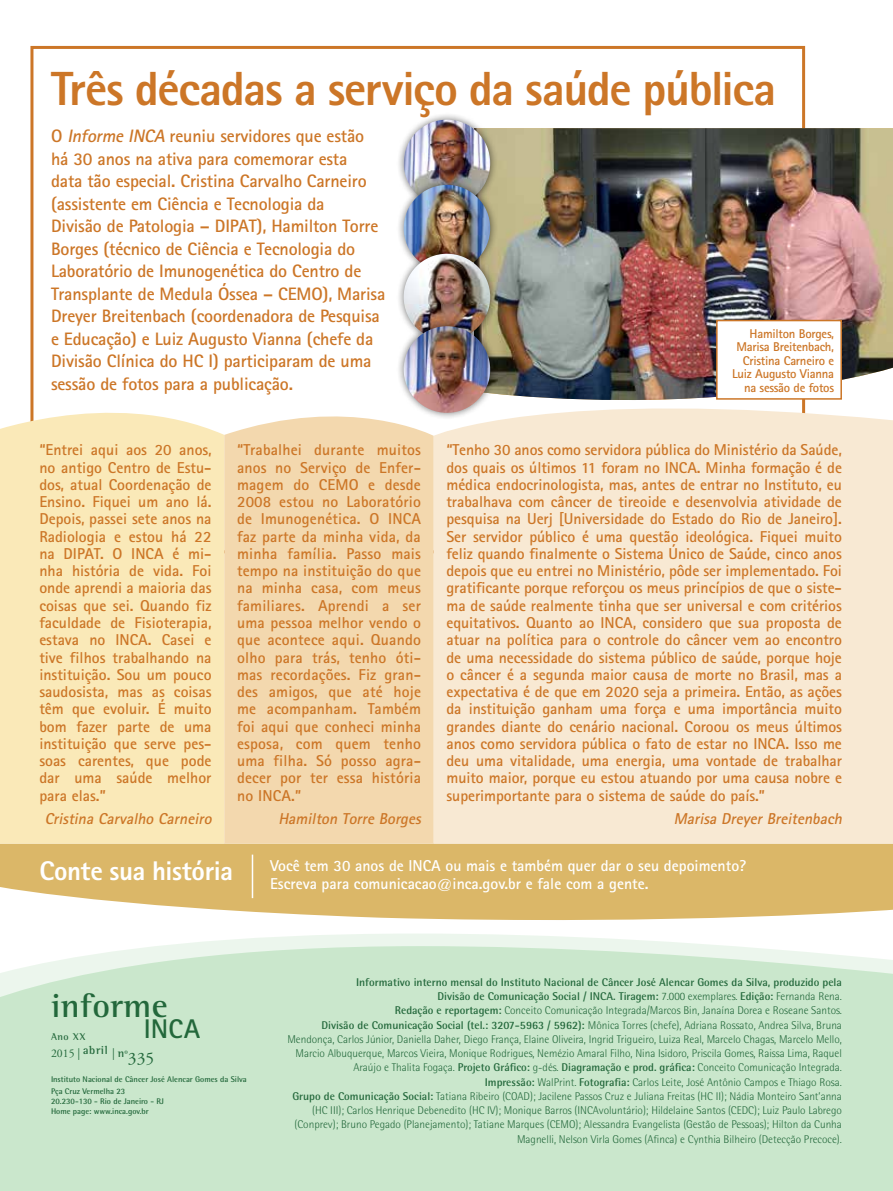
<style>
.page{position:relative;width:893px;height:1191px;background:#fff}
.page>*{position:absolute;margin:0;border:0;box-sizing:border-box;transform-origin:0 0}
.t1{font:800 48px "Rotis Sans Serif";letter-spacing:-.03em;color:#cc7627}
.t2{font:700 34.05px "Rotis Semi Serif";letter-spacing:.01em;color:#23683b}
.t3{font:800 27px "Rotis Sans Serif";letter-spacing:-.015em;color:#fff}
.t4{font:700 27px "Rotis Sans Serif";color:#23683b}
.t5{font:700 18px/22.5px "Rotis Sans Serif";letter-spacing:-.01em;color:#cc7627}
.t6{font:700 15.75px/17.2px "Rotis Sans Serif";color:#cc7627;text-align:justify}
.t7{font:700 15.75px/17.2px "Rotis Sans Serif";color:#fff}
.t8{font:italic 700 15.75px "Rotis Sans Serif";color:#cc7627}
.t9{font:700 12.75px/13.5px "Rotis Sans Serif";letter-spacing:-.02em;color:#cc7627;text-align:right}
.t10{font:700 11.7px "Rotis Semi Serif";letter-spacing:.05em;color:#23683b}
.t11{font:300 11.25px/14.2px "Rotis Semi Sans";color:#23683b;text-align:right}
.t12{font:700 10.05px "Rotis Semi Serif";color:#23683b}
.t13{font:700 8.25px/11.9px "Rotis Semi Sans";color:#23683b}
.s1{font-style:italic}
.s2{font-family:"Adobe Garamond Pro";font-weight:400}
.s3{font-family:"Adobe Garamond";font-weight:400;font-size:17.4px}
.s4{font-weight:700}
</style>
<div class="page">
<svg style="left:0;top:934px;width:893px;height:257px;background:#cde8cf"></svg>
<svg style="left:0;top:843px;width:893px;height:77px;background:#debe77"></svg>
<svg style="left:0;top:385px;width:224px;height:458px;background:#faeabd"></svg>
<div style="left:224px;top:416px;width:210px;height:427px;background:#f3d8ae"></div>
<div style="left:434px;top:406px;width:459px;height:437px;background:#f8e9d3"></div>
<img style="left:498px;top:128px;width:395px;height:274px">
<hr style="left:252px;top:854px;width:1px;height:44px;background:#fff">
<div style="left:396px;top:112px;width:102px;height:102px;background:#000;opacity:.55"></div>
<img style="left:404px;top:120px;width:86px;height:86px;border-radius:43px">
<div style="left:396px;top:177px;width:102px;height:102px;background:#000;opacity:.55"></div>
<img style="left:404px;top:185px;width:86px;height:86px;border-radius:43px">
<div style="left:396px;top:246px;width:102px;height:102px;background:#000;opacity:.55"></div>
<img style="left:404px;top:254px;width:86px;height:86px;border-radius:43px">
<div style="left:396px;top:318px;width:102px;height:102px;background:#000;opacity:.55"></div>
<img style="left:404px;top:326px;width:86px;height:87px;border-radius:43px">
<div style="left:717px;top:320px;width:124px;height:79px;background:#fff"></div>
<div style="left:716px;top:320px;width:126px;height:80px;border:2px solid #cc7627"></div>
<h1 class="t1" style="left:51px;top:58px;width:727px">Três décadas a serviço da saúde pública</h1>
<p class="t5" style="left:51px;top:125px;width:336px">O <span class="s1">Informe INCA</span> reuniu servidores que estão há 30 anos na ativa para comemorar esta<br>data tão especial. Cristina Carvalho Carneiro (assistente em Ciência e Tecnologia da<br>Divisão de Patologia – DIPAT), Hamilton Torre Borges (técnico de Ciência e Tecnologia do Laboratório de Imunogenética do Centro de Transplante de Medula Óssea – CEMO), Marisa Dreyer Breitenbach (coordenadora de Pesquisa e Educação) e Luiz Augusto Vianna (chefe da Divisão Clínica do HC I) participaram de uma sessão de fotos para a publicação.</p>
<p class="t9" style="left:732px;top:326px;width:103px">Hamilton Borges,<br>Marisa Breitenbach,<br>Cristina Carneiro e<br>Luiz Augusto Vianna na sessão de fotos</p>
<p class="t6" style="left:39px;top:441px;width:174px">“Entrei aqui aos 20 anos, no antigo Centro de Estu&shy;dos, atual Coordenação de Ensino. Fiquei um ano lá.<br>Depois, passei sete anos na Radiologia e estou há 22 na DIPAT. O INCA é mi&shy;nha história de vida. Foi onde aprendi a maioria das coisas que sei. Quando fiz faculdade de Fisioterapia, estava no INCA. Casei e tive filhos trabalhando na instituição. Sou um pouco saudosista, mas as coisas têm que evoluir. É muito bom fazer parte de uma instituição que serve pes&shy;soas carentes, que pode dar uma saúde melhor para elas.”</p>
<p class="t8" style="left:45px;top:809px;width:172px">Cristina Carvalho Carneiro</p>
<p class="t6" style="left:237px;top:441px;width:185px">“Trabalhei durante muitos anos no Serviço de Enfer&shy;magem do CEMO e desde 2008 estou no Laboratório de Imunogenética. O INCA faz parte da minha vida, da minha família. Passo mais tempo na instituição do que na minha casa, com meus familiares. Aprendi a ser uma pessoa melhor vendo o que acontece aqui. Quando olho para trás, tenho óti&shy;mas recordações. Fiz gran&shy;des amigos, que até hoje me acompanham. Também foi aqui que conheci minha esposa, com quem tenho uma filha. Só posso agra&shy;decer por ter essa história no INCA.”</p>
<p class="t8" style="left:278px;top:809px;width:147px">Hamilton Torre Borges</p>
<p class="t6" style="left:446px;top:441px;width:397px">“Tenho 30 anos como servidora pública do Ministério da Saúde, dos quais os últimos 11 foram no INCA. Minha formação é de médica endocrinologista, mas, antes de entrar no Instituto, eu trabalhava com câncer de tireoide e desenvolvia atividade de pesquisa na Uerj [Universidade do Estado do Rio de Janeiro].<br>Ser servidor público é uma questão ideológica. Fiquei muito feliz quando finalmente o Sistema Único de Saúde, cinco anos depois que eu entrei no Ministério, pôde ser implementado. Foi gratificante porque reforçou os meus princípios de que o siste&shy;ma de saúde realmente tinha que ser universal e com critérios equitativos. Quanto ao INCA, considero que sua proposta de atuar na política para o controle do câncer vem ao encontro de uma necessidade do sistema público de saúde, porque hoje o câncer é a segunda maior causa de morte no Brasil, mas a expectativa é de que em 2020 seja a primeira. Então, as ações da instituição ganham uma força e uma importância muito grandes diante do cenário nacional. Coroou os meus últimos anos como servidora pública o fato de estar no INCA. Isso me deu uma vitalidade, uma energia, uma vontade de trabalhar muito maior, porque eu estou atuando por uma causa nobre e superimportante para o sistema de saúde do país.”</p>
<p class="t8" style="left:674px;top:809px;width:173px">Marisa Dreyer Breitenbach</p>
<h3 class="t3" style="left:39px;top:853px;width:195px">Conte sua história</h3>
<p class="t7" style="left:270px;top:857px;width:478px">Você tem 30 anos de INCA ou mais e também quer dar o seu depoimento?<br>Escreva para comunicacao@inca.gov.br e fale com a gente.</p>
<h2 class="t2" style="left:51px;top:985px;width:118px">informe</h2>
<h3 class="t4" style="left:144px;top:1012px;width:58px">INCA</h3>
<p class="t10" style="left:51px;top:1043px;width:105px"><span class="s2">2015 |</span> abril <span class="s2">|</span> nº<span class="s3">335</span></p>
<p class="t12" style="left:51px;top:1030px;width:36px">Ano XX</p>
<p class="t13" style="left:51px;top:1073px;width:197px">Instituto Nacional de Câncer José Alencar Gomes da Silva<br>Pça Cruz Vermelha 23</p>
<p class="t13" style="left:51px;top:1096px;width:114px;line-height:9.8px">20.230-130 - Rio de Janeiro - RJ<br>Home page: www.inca.gov.br</p>
<p class="t11" style="left:287px;top:975px;width:556px"><span class="s4">Informativo interno mensal do Instituto Nacional de Câncer José Alencar Gomes da Silva, produzido pela<br>Divisão de Comunicação Social / INCA. Tiragem:</span> 7.000 exemplares. <span class="s4">Edição:</span> Fernanda Rena.<br><span class="s4">Redação e reportagem:</span> Conceito Comunicação Integrada/Marcos Bin, Janaína Dorea e Roseane Santos.<br><span class="s4">Divisão de Comunicação Social (tel.: 3207-5963 / 5962):</span> Mônica Torres (chefe), Adriana Rossato, Andrea Silva, Bruna Mendonça, Carlos Júnior, Daniella Daher, Diego França, Elaine Oliveira, Ingrid Trigueiro, Luiza Real, Marcelo Chagas, Marcelo Mello, Marcio Albuquerque, Marcos Vieira, Monique Rodrigues, Nemézio Amaral Filho, Nina Isidoro, Priscila Gomes, Raissa Lima, Raquel Araújo e Thalita Fogaça. <span class="s4">Projeto Gráfico:</span> g-dés. <span class="s4">Diagramação e prod. gráfica:</span> Conceito Comunicação Integrada.<br><span class="s4">Impressão:</span> WalPrint. <span class="s4">Fotografia:</span> Carlos Leite, José Antônio Campos e Thiago Rosa.<br><span class="s4">Grupo de Comunicação Social:</span> Tatiana Ribeiro (COAD); Jacilene Passos Cruz e Juliana Freitas (HC II); Nádia Monteiro Sant’anna (HC III); Carlos Henrique Debenedito (HC IV); Monique Barros (INCAvoluntário); Hildelaine Santos (CEDC); Luiz Paulo Labrego (Conprev); Bruno Pegado (Planejamento); Tatiane Marques (CEMO); Alessandra Evangelista (Gestão de Pessoas); Hilton da Cunha Magnelli, Nelson Virla Gomes (Afinca) e Cynthia Bilheiro (Detecção Precoce).</p>
</div>
